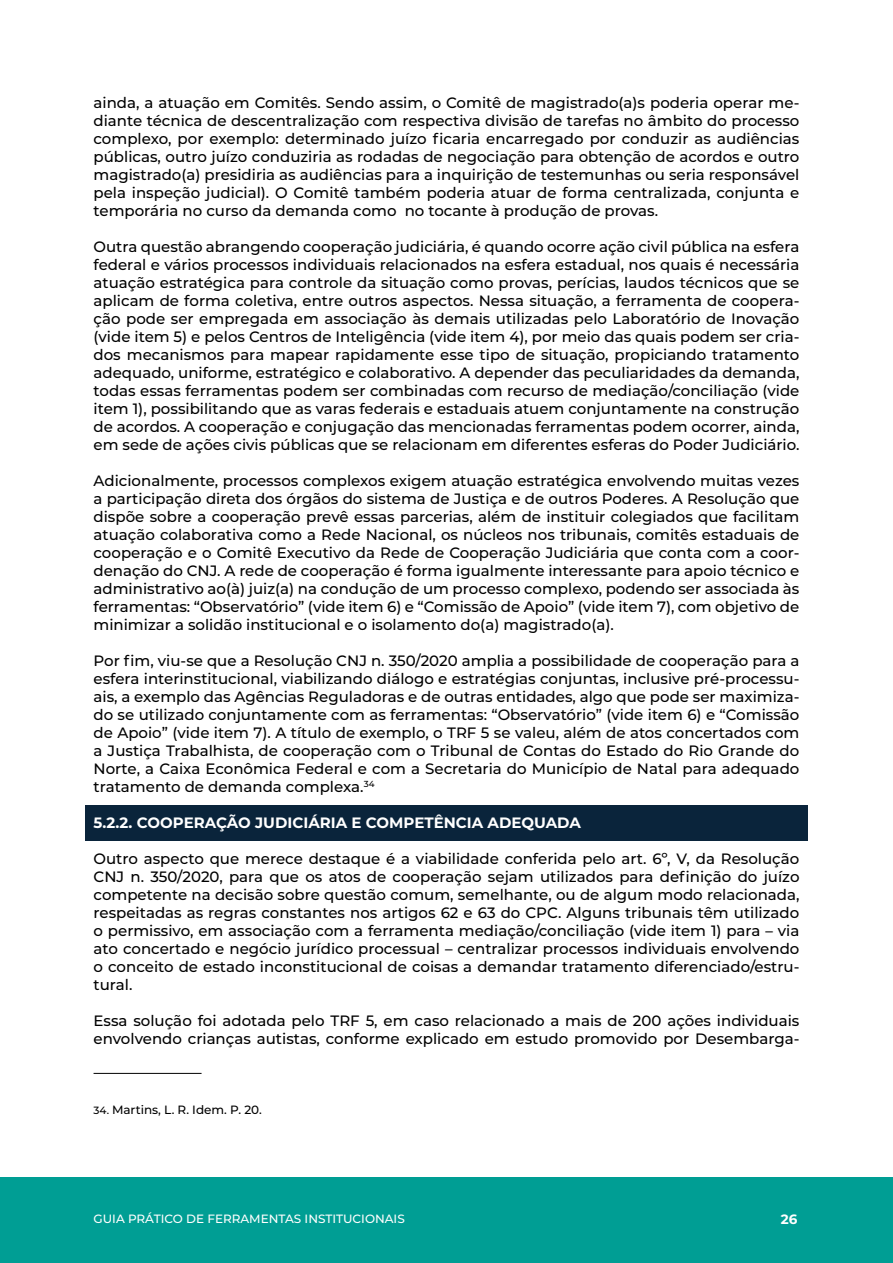
<style>
.page{position:relative;width:893px;height:1263px;background:#fff}
.page>*{position:absolute;margin:0;border:0;box-sizing:border-box;transform-origin:0 0}
.t1{font:500 15px/18px "Montserrat";color:#000;text-align:justify}
.t2{font:700 15px "Montserrat";color:#fff}
.t3{font:700 13.5px "Montserrat";color:#fff}
.t4{font:500 12px "Montserrat";color:#fff}
.t5{font:500 12px "Montserrat";color:#000}
.s1{font-size:10.5px}
</style>
<div class="page">
<div style="left:0;top:1177px;width:893px;height:86px;background:#009e94"></div>
<div style="left:85px;top:805px;width:723px;height:35px;background:#0a243b"></div>
<hr style="left:94px;top:1073px;width:108px;height:1px;background:#000">
<p class="t1" style="left:94px;top:93px;width:707px">ainda, a atuação em Comitês. Sendo assim, o Comitê de magistrado(a)s poderia operar me&shy;diante técnica de descentralização com respectiva divisão de tarefas no âmbito do processo complexo, por exemplo: determinado juízo ficaria encarregado por conduzir as audiências públicas, outro juízo conduziria as rodadas de negociação para obtenção de acordos e outro magistrado(a) presidiria as audiências para a inquirição de testemunhas ou seria responsável pela inspeção judicial). O Comitê também poderia atuar de forma centralizada, conjunta e temporária no curso da demanda como no tocante à produção de provas.</p>
<p class="t1" style="left:94px;top:237px;width:707px">Outra questão abrangendo cooperação judiciária, é quando ocorre ação civil pública na esfera federal e vários processos individuais relacionados na esfera estadual, nos quais é necessária atuação estratégica para controle da situação como provas, perícias, laudos técnicos que se aplicam de forma coletiva, entre outros aspectos. Nessa situação, a ferramenta de coopera&shy;ção pode ser empregada em associação às demais utilizadas pelo Laboratório de Inovação (vide item 5) e pelos Centros de Inteligência (vide item 4), por meio das quais podem ser cria&shy;dos mecanismos para mapear rapidamente esse tipo de situação, propiciando tratamento adequado, uniforme, estratégico e colaborativo. A depender das peculiaridades da demanda, todas essas ferramentas podem ser combinadas com recurso de mediação/conciliação (vide item 1), possibilitando que as varas federais e estaduais atuem conjuntamente na construção de acordos. A cooperação e conjugação das mencionadas ferramentas podem ocorrer, ainda, em sede de ações civis públicas que se relacionam em diferentes esferas do Poder Judiciário.</p>
<p class="t1" style="left:94px;top:471px;width:707px">Adicionalmente, processos complexos exigem atuação estratégica envolvendo muitas vezes a participação direta dos órgãos do sistema de Justiça e de outros Poderes. A Resolução que dispõe sobre a cooperação prevê essas parcerias, além de instituir colegiados que facilitam atuação colaborativa como a Rede Nacional, os núcleos nos tribunais, comitês estaduais de cooperação e o Comitê Executivo da Rede de Cooperação Judiciária que conta com a coor&shy;denação do CNJ. A rede de cooperação é forma igualmente interessante para apoio técnico e administrativo ao(à) juiz(a) na condução de um processo complexo, podendo ser associada às ferramentas: “Observatório” (vide item 6) e “Comissão de Apoio” (vide item 7), com objetivo de minimizar a solidão institucional e o isolamento do(a) magistrado(a).</p>
<p class="t1" style="left:94px;top:651px;width:707px">Por fim, viu-se que a Resolução CNJ n. 350/2020 amplia a possibilidade de cooperação para a esfera interinstitucional, viabilizando diálogo e estratégias conjuntas, inclusive pré-processu&shy;ais, a exemplo das Agências Reguladoras e de outras entidades, algo que pode ser maximiza&shy;do se utilizado conjuntamente com as ferramentas: “Observatório” (vide item 6) e “Comissão de Apoio” (vide item 7). A título de exemplo, o TRF 5 se valeu, além de atos concertados com a Justiça Trabalhista, de cooperação com o Tribunal de Contas do Estado do Rio Grande do Norte, a Caixa Econômica Federal e com a Secretaria do Município de Natal para adequado tratamento de demanda complexa.<sup>34</sup></p>
<p class="t2" style="left:94px;top:812px;width:489px">5.2.2. COOPERAÇÃO JUDICIÁRIA E COMPETÊNCIA ADEQUADA</p>
<p class="t1" style="left:94px;top:849px;width:707px">Outro aspecto que merece destaque é a viabilidade conferida pelo art. 6º, V, da Resolução CNJ n. 350/2020, para que os atos de cooperação sejam utilizados para definição do juízo competente na decisão sobre questão comum, semelhante, ou de algum modo relacionada, respeitadas as regras constantes nos artigos 62 e 63 do CPC. Alguns tribunais têm utilizado o permissivo, em associação com a ferramenta mediação/conciliação (vide item 1) para – via ato concertado e negócio jurídico processual – centralizar processos individuais envolvendo o conceito de estado inconstitucional de coisas a demandar tratamento diferenciado/estru&shy;tural.</p>
<p class="t1" style="left:94px;top:1011px;width:707px">Essa solução foi adotada pelo TRF 5, em caso relacionado a mais de 200 ações individuais envolvendo crianças autistas, conforme explicado em estudo promovido por Desembarga-</p>
<p class="t5" style="left:94px;top:1101px;width:170px"><span class="s1">34.</span> Martins, L. R. Idem. P. 20.</p>
<p class="t4" style="left:94px;top:1210px;width:313px">GUIA PRÁTICO DE FERRAMENTAS INSTITUCIONAIS</p>
<p class="t3" style="left:781px;top:1209px;width:18px">26</p>
</div>
